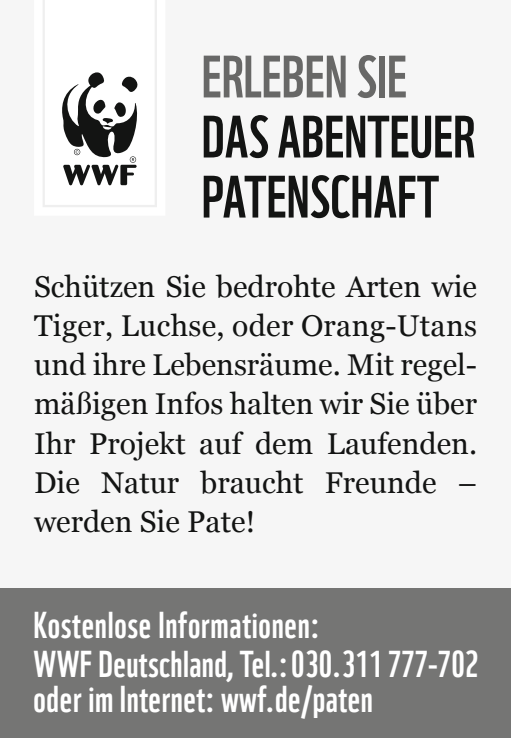
<style>
.page{position:relative;width:511px;height:738px;background:#fff}
.page>*{position:absolute;margin:0;border:0;box-sizing:border-box;transform-origin:0 0}
.t1{font:58px/60px "WWF";color:#131413}
.t2{font:58px "WWF";color:#686867}
.t3{font:36.4px/36.8px "WWF";letter-spacing:.015em;color:#fff}
.t4{font:30px/39.2px "Georgia";color:#131413;text-align:justify}
</style>
<div class="page">
<div style="left:0;top:0;width:510px;height:737px;background:#f6f6f6"></div>
<div style="left:0;top:587px;width:510px;height:150px;background:#757574"></div>
<svg style="left:62px;top:72px;width:76px;height:113px"></svg>
<h1 class="t2" style="left:201px;top:31px;width:207px">ERLEBEN SIE</h1>
<h1 class="t1" style="left:201px;top:101px;width:274px">DAS ABENTEUER<br>PATENSCHAFT</h1>
<p class="t4" style="left:34px;top:265px;width:444px">Schützen Sie bedrohte Arten wie Tiger, Luchse, oder Orang-Utans und ihre Lebensräume. Mit regel&shy;mäßigen Infos halten wir Sie über Ihr Projekt auf dem Laufenden.<br>Die Natur braucht Freunde – werden Sie Pate!</p>
<p class="t3" style="left:33px;top:603px;width:446px">Kostenlose Informationen:<br>WWF Deutschland, Tel.: 030.311 777-702 oder im Internet: wwf.de/paten</p>
</div>
